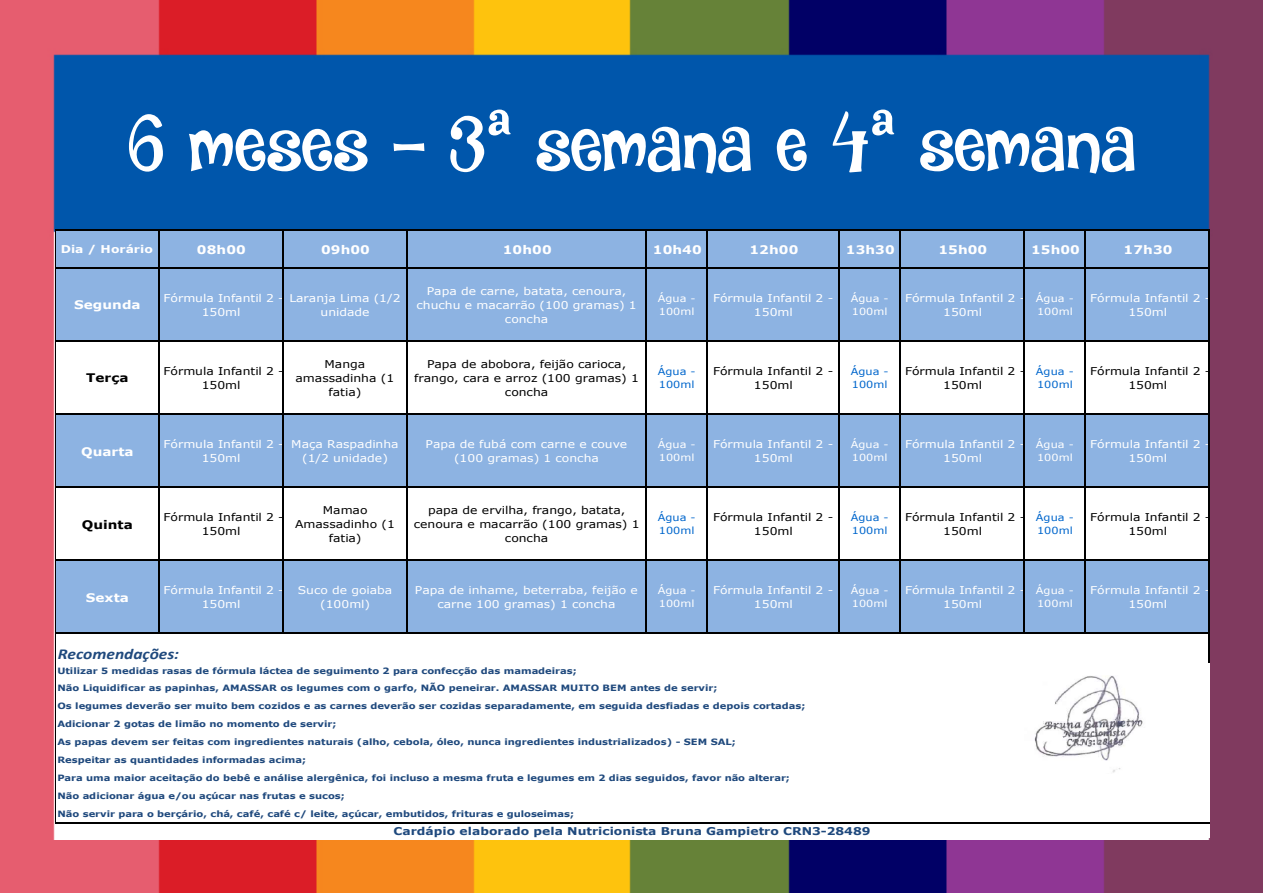
<style>
.page{position:relative;width:1263px;height:893px;background:#fff}
.page>*{position:absolute;margin:0;border:0;box-sizing:border-box;transform-origin:0 0}
.t1{font:72px "DK Jambo";letter-spacing:-.03em;color:#fff}
.t2{font:italic 700 15.15px "Calibri";color:#1f497d;scale:1.15 1}
.t3{font:700 11.85px "Verdana";letter-spacing:.01em;color:#fff;scale:1.15 1}
.t4{font:700 11.85px "Verdana";letter-spacing:.005em;color:#000;scale:1.15 1}
.t5{font:10.65px/14.1px "Verdana";color:#fff;text-align:center;scale:1.15 1}
.t6{font:10.65px/14.1px "Verdana";color:#000;text-align:center;scale:1.15 1}
.t7{font:700 10.65px "Verdana";color:#1f497d;scale:1.15 1}
.t8{font:700 10.65px "Verdana";color:#fff;scale:1.15 1}
.t9{font:9.75px/12.9px "Verdana";letter-spacing:.005em;color:#fff;scale:1.15 1}
.t10{font:9.75px/12.9px "Verdana";letter-spacing:.005em;color:#06c;scale:1.15 1}
.t11{font:700 8.7px/17.9px "Verdana";letter-spacing:-.005em;color:#1f497d;scale:1.15 1}
</style>
<div class="page">
<img style="left:0;top:0;width:1262px;height:893px">
<div style="left:55px;top:231px;width:1154px;height:110px;background:#8db3e2"></div>
<div style="left:55px;top:341px;width:1154px;height:73px;background:#fff"></div>
<div style="left:55px;top:414px;width:1154px;height:73px;background:#8db3e2"></div>
<div style="left:55px;top:487px;width:1154px;height:73px;background:#fff"></div>
<div style="left:55px;top:560px;width:1154px;height:74px;background:#8db3e2"></div>
<div style="left:55px;top:633px;width:1154px;height:205px;background:#fff"></div>
<hr style="left:55px;top:229px;width:1px;height:595px;background:#000">
<hr style="left:158px;top:231px;width:1px;height:403px;background:#000">
<hr style="left:282px;top:231px;width:1px;height:403px;background:#000">
<hr style="left:406px;top:231px;width:1px;height:403px;background:#000">
<hr style="left:645px;top:231px;width:2px;height:403px;background:#000">
<hr style="left:706px;top:231px;width:2px;height:403px;background:#000">
<hr style="left:838px;top:231px;width:2px;height:403px;background:#000">
<hr style="left:899px;top:231px;width:2px;height:403px;background:#000">
<hr style="left:1024px;top:231px;width:1px;height:403px;background:#000">
<hr style="left:1085px;top:231px;width:1px;height:403px;background:#000">
<hr style="left:1209px;top:231px;width:1px;height:432px;background:#000">
<hr style="left:55px;top:229px;width:1155px;height:2px;background:#000">
<hr style="left:55px;top:268px;width:1155px;height:1px;background:#000">
<hr style="left:55px;top:341px;width:1155px;height:1px;background:#000">
<hr style="left:55px;top:414px;width:1155px;height:1px;background:#000">
<hr style="left:55px;top:487px;width:1155px;height:1px;background:#000">
<hr style="left:55px;top:560px;width:1155px;height:1px;background:#000">
<hr style="left:55px;top:633px;width:1155px;height:1px;background:#000">
<hr style="left:55px;top:822px;width:1154px;height:2px;background:#000">
<img style="left:1034px;top:676px;width:109px;height:97px">
<p class="t1" style="left:127px;top:98px;width:1011px">6 meses - 3ª semana e 4ª semana</p>
<p class="t8" style="left:61px;top:242px;width:82px">Dia / Horário</p>
<p class="t3" style="left:197px;top:241px;width:44px">08h00</p>
<p class="t3" style="left:321px;top:241px;width:44px">09h00</p>
<p class="t3" style="left:503px;top:241px;width:44px">10h00</p>
<p class="t3" style="left:653px;top:241px;width:44px">10h40</p>
<p class="t3" style="left:749px;top:241px;width:44px">12h00</p>
<p class="t3" style="left:846px;top:241px;width:44px">13h30</p>
<p class="t3" style="left:938px;top:241px;width:44px">15h00</p>
<p class="t3" style="left:1031px;top:241px;width:44px">15h00</p>
<p class="t3" style="left:1124px;top:241px;width:44px">17h30</p>
<p class="t3" style="left:74px;top:297px;width:59px">Segunda</p>
<p class="t5" style="left:164px;top:291px;width:106px">Fórmula Infantil 2 -<br>150ml</p>
<p class="t5" style="left:289px;top:291px;width:98px">Laranja Lima (1/2 unidade</p>
<p class="t5" style="left:416px;top:284px;width:193px">Papa de carne, batata, cenoura, chuchu e macarrão (100 gramas) 1 concha</p>
<p class="t9" style="left:658px;top:292px;width:34px">Água -<br>100ml</p>
<p class="t5" style="left:713px;top:291px;width:106px">Fórmula Infantil 2 -<br>150ml</p>
<p class="t9" style="left:851px;top:292px;width:34px">Água -<br>100ml</p>
<p class="t5" style="left:905px;top:291px;width:106px">Fórmula Infantil 2 -<br>150ml</p>
<p class="t9" style="left:1036px;top:292px;width:34px">Água -<br>100ml</p>
<p class="t5" style="left:1090px;top:291px;width:106px">Fórmula Infantil 2 -<br>150ml</p>
<p class="t4" style="left:86px;top:370px;width:38px">Terça</p>
<p class="t6" style="left:164px;top:364px;width:106px">Fórmula Infantil 2 -<br>150ml</p>
<p class="t6" style="left:296px;top:357px;width:87px">Manga amassadinha (1 fatia)</p>
<p class="t6" style="left:414px;top:357px;width:197px">Papa de abobora, feijão carioca, frango, cara e arroz (100 gramas) 1 concha</p>
<p class="t10" style="left:658px;top:365px;width:34px">Água -<br>100ml</p>
<p class="t6" style="left:713px;top:364px;width:106px">Fórmula Infantil 2 -<br>150ml</p>
<p class="t10" style="left:851px;top:365px;width:34px">Água -<br>100ml</p>
<p class="t6" style="left:905px;top:364px;width:106px">Fórmula Infantil 2 -<br>150ml</p>
<p class="t10" style="left:1036px;top:365px;width:34px">Água -<br>100ml</p>
<p class="t6" style="left:1090px;top:364px;width:106px">Fórmula Infantil 2 -<br>150ml</p>
<p class="t3" style="left:81px;top:443px;width:47px">Quarta</p>
<p class="t5" style="left:164px;top:437px;width:106px">Fórmula Infantil 2 -<br>150ml</p>
<p class="t5" style="left:291px;top:437px;width:95px">Maça Raspadinha (1/2 unidade)</p>
<p class="t5" style="left:426px;top:437px;width:177px">Papa de fubá com carne e couve (100 gramas) 1 concha</p>
<p class="t9" style="left:658px;top:438px;width:34px">Água -<br>100ml</p>
<p class="t5" style="left:713px;top:437px;width:106px">Fórmula Infantil 2 -<br>150ml</p>
<p class="t9" style="left:851px;top:438px;width:34px">Água -<br>100ml</p>
<p class="t5" style="left:905px;top:437px;width:106px">Fórmula Infantil 2 -<br>150ml</p>
<p class="t9" style="left:1036px;top:438px;width:34px">Água -<br>100ml</p>
<p class="t5" style="left:1090px;top:437px;width:106px">Fórmula Infantil 2 -<br>150ml</p>
<p class="t4" style="left:82px;top:516px;width:46px">Quinta</p>
<p class="t6" style="left:164px;top:510px;width:106px">Fórmula Infantil 2 -<br>150ml</p>
<p class="t6" style="left:295px;top:503px;width:88px">Mamao<br>Amassadinho (1 fatia)</p>
<p class="t6" style="left:414px;top:503px;width:198px">papa de ervilha, frango, batata, cenoura e macarrão (100 gramas) 1 concha</p>
<p class="t10" style="left:658px;top:511px;width:34px">Água -<br>100ml</p>
<p class="t6" style="left:713px;top:510px;width:106px">Fórmula Infantil 2 -<br>150ml</p>
<p class="t10" style="left:851px;top:511px;width:34px">Água -<br>100ml</p>
<p class="t6" style="left:905px;top:510px;width:106px">Fórmula Infantil 2 -<br>150ml</p>
<p class="t10" style="left:1036px;top:511px;width:34px">Água -<br>100ml</p>
<p class="t6" style="left:1090px;top:510px;width:106px">Fórmula Infantil 2 -<br>150ml</p>
<p class="t3" style="left:86px;top:589px;width:39px">Sexta</p>
<p class="t5" style="left:164px;top:583px;width:106px">Fórmula Infantil 2 -<br>150ml</p>
<p class="t5" style="left:298px;top:583px;width:84px">Suco de goiaba (100ml)</p>
<p class="t5" style="left:415px;top:583px;width:195px">Papa de inhame, beterraba, feijão e carne 100 gramas) 1 concha</p>
<p class="t9" style="left:658px;top:584px;width:34px">Água -<br>100ml</p>
<p class="t5" style="left:713px;top:583px;width:106px">Fórmula Infantil 2 -<br>150ml</p>
<p class="t9" style="left:851px;top:584px;width:34px">Água -<br>100ml</p>
<p class="t5" style="left:905px;top:583px;width:106px">Fórmula Infantil 2 -<br>150ml</p>
<p class="t9" style="left:1036px;top:584px;width:34px">Água -<br>100ml</p>
<p class="t5" style="left:1090px;top:583px;width:106px">Fórmula Infantil 2 -<br>150ml</p>
<p class="t2" style="left:58px;top:643px;width:107px">Recomendações:</p>
<p class="t11" style="left:57px;top:662px;width:652px">Utilizar 5 medidas rasas de fórmula láctea de seguimento 2 para confecção das mamadeiras;<br>Não Liquidificar as papinhas, AMASSAR os legumes com o garfo, NÃO peneirar. AMASSAR MUITO BEM antes de servir;<br>Os legumes deverão ser muito bem cozidos e as carnes deverão ser cozidas separadamente, em seguida desfiadas e depois cortadas; Adicionar 2 gotas de limão no momento de servir;<br>As papas devem ser feitas com ingredientes naturais (alho, cebola, óleo, nunca ingredientes industrializados) - SEM SAL;<br>Respeitar as quantidades informadas acima;<br>Para uma maior aceitação do bebê e análise alergênica, foi incluso a mesma fruta e legumes em 2 dias seguidos, favor não alterar; Não adicionar água e/ou açúcar nas frutas e sucos;<br>Não servir para o berçário, chá, café, café c/ leite, açúcar, embutidos, frituras e guloseimas;</p>
<p class="t7" style="left:393px;top:824px;width:416px">Cardápio elaborado pela Nutricionista Bruna Gampietro CRN3-28489</p>
</div>
